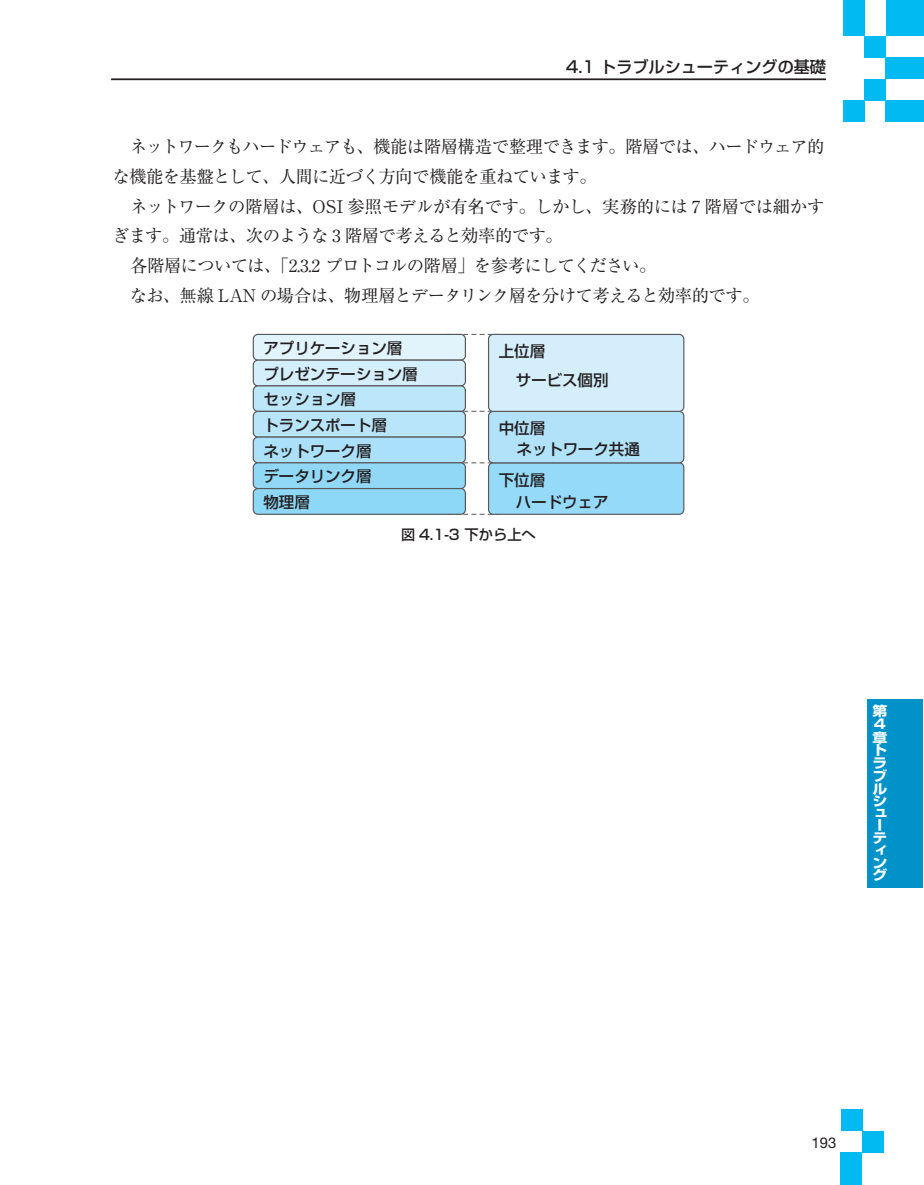
<style>
.page{position:relative;width:924px;height:1185px;background:#fff}
.page>*{position:absolute;margin:0;border:0;box-sizing:border-box;transform-origin:0 0}
.t1{font:17.32px/29.8px "Ryumin";letter-spacing:-.04em;color:#231f20}
.t2{font:500 16.1px "Shin Go";color:#231f20}
.t3{font:500 15.58px/25.7px "Shin Go";color:#231f20}
.t4{font:14.88px "Helvetica Neue LT Std";color:#231f20}
.t5{font:500 14.17px "Shin Go";color:#231f20}
.t6{font:700 13.47px/12.6px "Shin Go";color:#fff;scale:1.11 1}
</style>
<div class="page">
<div style="left:885px;top:100px;width:38px;height:22px;background:#00baf1"></div>
<div style="left:843px;top:101px;width:21px;height:21px;background:#00baf1"></div>
<div style="left:864px;top:79px;width:21px;height:22px;background:#00baf1"></div>
<div style="left:885px;top:57px;width:38px;height:22px;background:#00baf1"></div>
<div style="left:864px;top:36px;width:21px;height:21px;background:#00baf1"></div>
<div style="left:843px;top:0;width:21px;height:36px;background:#00baf1"></div>
<div style="left:885px;top:0;width:38px;height:36px;background:#00baf1"></div>
<div style="left:840px;top:1152px;width:22px;height:32px;background:#00baf1"></div>
<div style="left:862px;top:1130px;width:21px;height:22px;background:#00baf1"></div>
<div style="left:840px;top:1109px;width:22px;height:22px;background:#00baf1"></div>
<hr style="left:111px;top:78px;width:714px;height:2px;background:#231f20">
<div style="left:866px;top:699px;width:55px;height:188px;background:#0092c8"></div>
<svg style="left:463px;top:334px;width:28px;height:1px"></svg>
<svg style="left:463px;top:411px;width:28px;height:1px"></svg>
<svg style="left:463px;top:462px;width:28px;height:1px"></svg>
<svg style="left:463px;top:514px;width:28px;height:1px"></svg>
<div style="left:253px;top:334px;width:212px;height:26px;background:#e1f4fc;border-radius:5px"></div>
<div style="left:253px;top:334px;width:213px;height:27px;border:1px solid #57585a;border-radius:5px"></div>
<div style="left:253px;top:360px;width:212px;height:26px;background:#d4effb;border-radius:5px"></div>
<div style="left:253px;top:359px;width:213px;height:27px;border:1px solid #57585a;border-radius:5px"></div>
<div style="left:253px;top:386px;width:212px;height:25px;background:#bce6fa;border-radius:5px"></div>
<div style="left:253px;top:385px;width:213px;height:27px;border:1px solid #57585a;border-radius:5px"></div>
<div style="left:253px;top:411px;width:212px;height:26px;background:#b9e5fa;border-radius:5px"></div>
<div style="left:253px;top:411px;width:213px;height:26px;border:1px solid #57585a;border-radius:5px"></div>
<div style="left:253px;top:437px;width:212px;height:26px;background:#aae0f9;border-radius:5px"></div>
<div style="left:253px;top:436px;width:213px;height:27px;border:1px solid #57585a;border-radius:5px"></div>
<div style="left:253px;top:463px;width:212px;height:25px;background:#91d8f7;border-radius:5px"></div>
<div style="left:253px;top:462px;width:213px;height:27px;border:1px solid #57585a;border-radius:5px"></div>
<div style="left:253px;top:488px;width:212px;height:26px;background:#8dd7f7;border-radius:5px"></div>
<div style="left:253px;top:488px;width:213px;height:27px;border:1px solid #57585a;border-radius:5px"></div>
<div style="left:488px;top:463px;width:195px;height:51px;background:#95daf8;border-radius:5px"></div>
<div style="left:488px;top:462px;width:196px;height:53px;border:1px solid #57585a;border-radius:5px"></div>
<div style="left:488px;top:411px;width:195px;height:52px;background:#b2e2f9;border-radius:5px"></div>
<div style="left:488px;top:411px;width:196px;height:52px;border:1px solid #57585a;border-radius:5px"></div>
<div style="left:488px;top:334px;width:195px;height:77px;background:#d4effb;border-radius:5px"></div>
<div style="left:488px;top:334px;width:196px;height:78px;border:1px solid #57585a;border-radius:5px"></div>
<svg style="left:923px;top:0;width:1px;height:13px"></svg>
<p class="t2" style="left:566px;top:56px;width:261px">4.1 トラブルシューティングの基礎</p>
<p class="t1" style="left:112px;top:131px;width:713px">　ネットワークもハードウェアも、機能は階層構造で整理できます。階層では、ハードウェア的な機能を基盤として、人間に近づく方向で機能を重ねています。<br>　ネットワークの階層は、OSI 参照モデルが有名です。しかし、実務的には 7 階層では細かすぎます。通常は、次のような 3 階層で考えると効率的です。<br>　各階層については、「2.3.2 プロトコルの階層」を参考にしてください。<br>　なお、無線 LAN の場合は、物理層とデータリンク層を分けて考えると効率的です。</p>
<p class="t3" style="left:263px;top:334px;width:156px">アプリケーション層プレゼンテーション層セッション層<br>トランスポート層<br>ネットワーク層<br>データリンク層<br>物理層</p>
<p class="t3" style="left:516px;top:336px;width:94px;line-height:29.2px;text-indent:-17px">上位層<br>サービス個別</p>
<p class="t3" style="left:516px;top:417px;width:125px;line-height:20.5px;text-indent:-18px">中位層<br>ネットワーク共通</p>
<p class="t3" style="left:516px;top:468px;width:94px;line-height:22.2px;text-indent:-17px">下位層<br>ハードウェア</p>
<p class="t5" style="left:401px;top:525px;width:136px">図 4.1-3 下から上へ</p>
<p class="t6" style="left:872px;top:704px;width:15px">第<br>4章トラブルシューティング</p>
<p class="t4" style="left:811px;top:1133px;width:26px">193</p>
</div>
